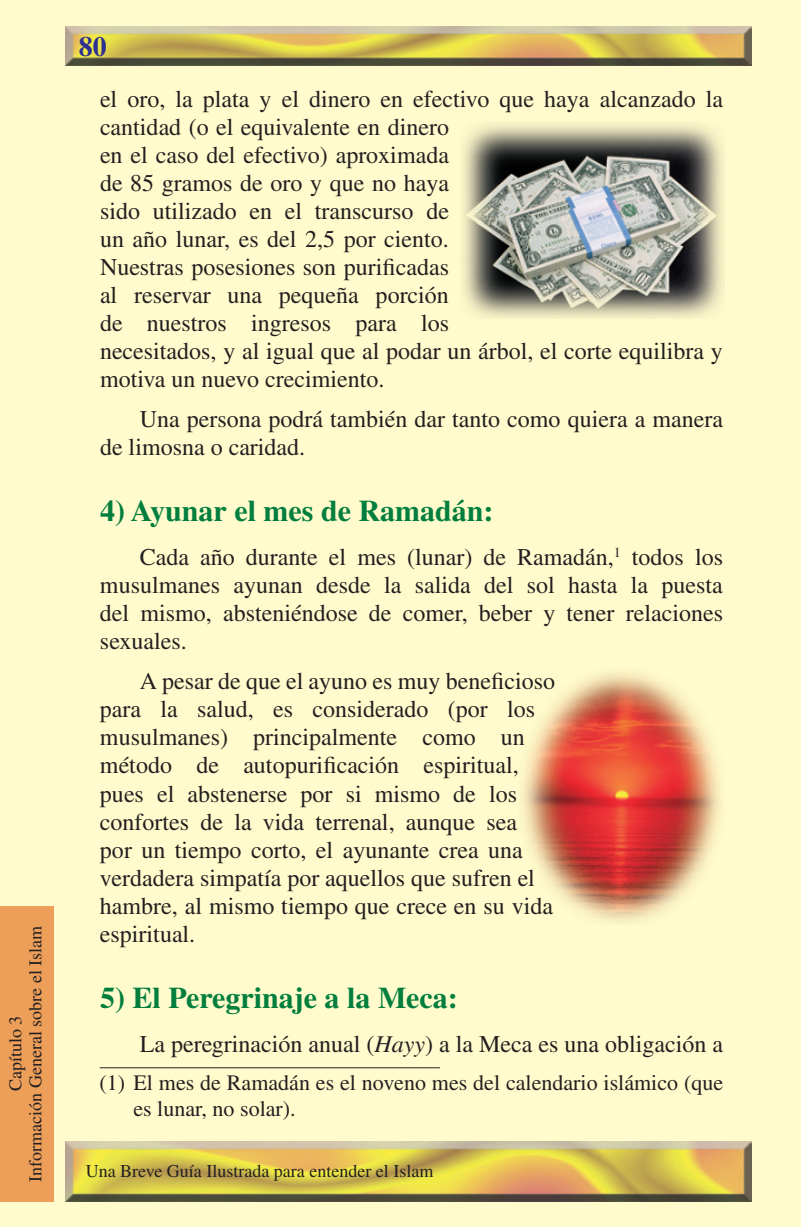
<style>
.page{position:relative;width:801px;height:1227px;background:#fff}
.page>*{position:absolute;margin:0;border:0;box-sizing:border-box;transform-origin:0 0}
.t1{font:700 30px "Times";color:#007e3d}
.t2{font:700 28px "Times";color:#2e3092}
.t3{font:24px/28px "Times";color:#231f20}
.t4{font:22px/26.4px "Times";color:#231f20}
.t5{font:18px/20px "Times";color:#231f20;text-align:center}
.s1{font-style:italic}
</style>
<div class="page">
<div style="left:0;top:0;width:801px;height:1226px;background:#fffbcc"></div>
<div style="left:0;top:905px;width:53px;height:295px;background:#ed9f59"></div>
<hr style="left:100px;top:1067px;width:340px;height:1px;background:#231f20">
<img style="left:66px;top:26px;width:686px;height:40px">
<img style="left:462px;top:124px;width:261px;height:194px">
<img style="left:522px;top:672px;width:198px;height:250px">
<img style="left:66px;top:1141px;width:686px;height:59px">
<p class="t5" style="left:6px;top:1181px;width:257px;rotate:-90deg">Capítulo 3<br>Información General sobre el Islam</p>
<p class="t2" style="left:79px;top:30px;width:29px">80</p>
<p class="t3" style="left:100px;top:84px;width:625px">el oro, la plata y el dinero en efectivo que haya alcanzado la cantidad (o el equivalente en dinero<br>en el caso del efectivo) aproximada<br>de 85 gramos de oro y que no haya<br>sido utilizado en el transcurso de<br>un año lunar, es del 2,5 por ciento.<br>Nuestras posesiones son purificadas<br>al reservar una pequeña porción<br>de nuestros ingresos para los<br>necesitados, y al igual que al podar un árbol, el corte equilibra y motiva un nuevo crecimiento.</p>
<p class="t3" style="left:100px;top:404px;width:625px;text-indent:40px">Una persona podrá también dar tanto como quiera a manera de limosna o caridad.</p>
<p class="t1" style="left:100px;top:492px;width:395px">4) Ayunar el mes de Ramadán:</p>
<p class="t3" style="left:100px;top:543px;width:625px;text-align:justify;text-indent:40px">Cada año durante el mes (lunar) de Ramadán,<sup>1</sup> todos los musulmanes ayunan desde la salida del sol hasta la puesta del mismo, absteniéndose de comer, beber y tener relaciones sexuales.</p>
<p class="t3" style="left:100px;top:667px;width:456px;text-indent:40px">A pesar de que el ayuno es muy beneficioso para la salud, es considerado (por</p>
<p class="t3" style="left:507px;top:695px;width:30px">los</p>
<p class="t3" style="left:100px;top:723px;width:455px">musulmanes) principalmente como un método de autopurificación espiritual, pues el abstenerse por si mismo de los confortes de la vida terrenal, aunque sea por un tiempo corto, el ayunante crea una verdadera simpatía por aquellos que sufren el hambre, al mismo tiempo que crece en su vida</p>
<p class="t3" style="left:100px;top:919px;width:97px">espiritual.</p>
<p class="t1" style="left:100px;top:979px;width:359px">5) El Peregrinaje a la Meca:</p>
<p class="t3" style="left:140px;top:1029px;width:585px">La peregrinación anual (<span class="s1">Hayy</span>) a la Meca es una obligación a</p>
<p class="t4" style="left:133px;top:1069px;width:591px;text-indent:-34px">(1) El mes de Ramadán es el noveno mes del calendario islámico (que es lunar, no solar).</p>
<p class="t5" style="left:86px;top:1160px;width:349px">Una Breve Guía Ilustrada para entender el Islam</p>
</div>
